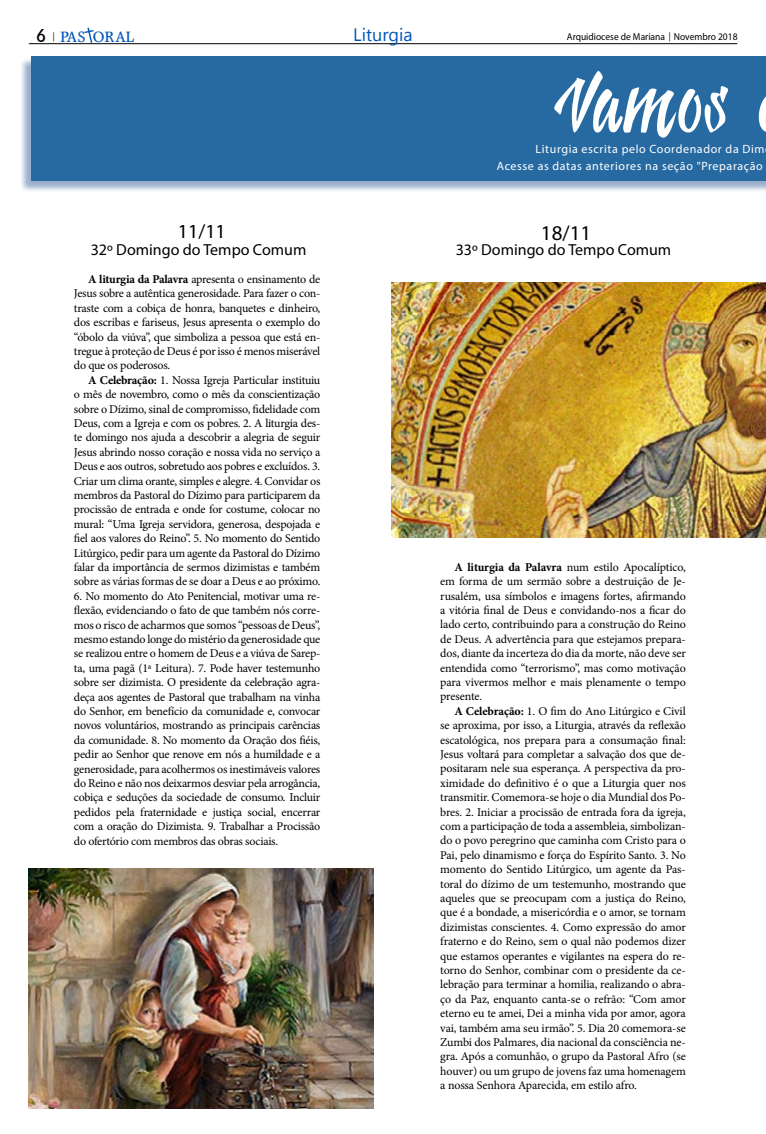
<style>
.page{position:relative;width:766px;height:1134px;background:#fff}
.page>*{position:absolute;margin:0;border:0;box-sizing:border-box;transform-origin:0 0}
.t1{font:88px "Handletter";letter-spacing:.05em;color:#fff}
.t2{font:21px "Myriad Pro";color:#000}
.t3{font:20px "Myriad Pro";color:#000}
.t4{font:18px "Gadugi";color:#0056ba}
.t5{font:17px "Geometric 212 BT";color:#000}
.t6{font:16px "Myriad Pro";color:#000}
.t7{font:15px "Steward Cond";color:#0056ba;scale:1.25 1}
.t8{font:12px/14.4px "Minion Pro";letter-spacing:-.02em;color:#000;text-align:justify}
.t9{font:12px/16.2px "Myriad Pro";letter-spacing:.05em;color:#fff;text-align:right}
.t10{font:10px "Myriad Pro";color:#000;scale:.95 1}
.s1{font-family:"Geometric 212 BT";font-size:17px;color:#fff}
.s2{font-family:"PT Serif";font-size:11px;color:#000}
.s3{font-family:"PT Serif";font-size:11px}
.s4{font-weight:700}
</style>
<div class="page">
<svg style="left:84px;top:28px;width:10px;height:15px"></svg>
<hr style="left:29px;top:43px;width:708px;height:1px;background:#000">
<div style="left:19px;top:58px;width:746px;height:135px;background:#003882;opacity:.48"></div>
<div style="left:31px;top:56px;width:734px;height:124px;background:#276aa2"></div>
<img style="left:391px;top:283px;width:374px;height:254px">
<img style="left:29px;top:868px;width:344px;height:240px">
<h3 class="t5" style="left:37px;top:24px;width:11px">6</h3>
<h3 class="t4" style="left:353px;top:23px;width:61px">Liturgia</h3>
<p class="t7" style="left:37px;top:27px;width:79px"><span class="s1">2</span> <span class="s2">|</span> PAS ORAL</p>
<p class="t10" style="left:566px;top:31px;width:181px">Arquidiocese de Mariana <span class="s3">|</span> Novembro 2018</p>
<h1 class="t1" style="left:554px;top:51px;width:175px">Vamos</h1>
<h3 class="t3" style="left:178px;top:219px;width:49px">11/11</h3>
<h3 class="t6" style="left:91px;top:240px;width:217px">32º Domingo do Tempo Comum</h3>
<p class="t8" style="left:74px;top:272px;width:248px;text-indent:14px"><span class="s4">A liturgia da Palavra</span> apresenta o ensinamento de Jesus sobre a autêntica generosidade. Para fazer o con&shy;traste com a cobiça de honra, banquetes e dinheiro, dos escribas e fariseus, Jesus apresenta o exemplo do “óbolo da viúva”, que simboliza a pessoa que está en&shy;tregue à proteção de Deus é por isso é menos miserável do que os poderosos.</p>
<p class="t8" style="left:74px;top:373px;width:248px;text-indent:14px"><span class="s4">A Celebração:</span> 1. Nossa Igreja Particular instituiu o mês de novembro, como o mês da conscientização sobre o Dízimo, sinal de compromisso, fidelidade com Deus, com a Igreja e com os pobres. 2. A liturgia des&shy;te domingo nos ajuda a descobrir a alegria de seguir Jesus abrindo nosso coração e nossa vida no serviço a Deus e aos outros, sobretudo aos pobres e excluídos. 3.<br>Criar um clima orante, simples e alegre. 4. Convidar os membros da Pastoral do Dízimo para participarem da procissão de entrada e onde for costume, colocar no mural: “Uma Igreja servidora, generosa, despojada e fiel aos valores do Reino”. 5. No momento do Sentido Litúrgico, pedir para um agente da Pastoral do Dízimo falar da importância de sermos dizimistas e também sobre as várias formas de se doar a Deus e ao próximo.</p>
<p class="t8" style="left:74px;top:589px;width:248px">6. No momento do Ato Penitencial, motivar uma re&shy;flexão, evidenciando o fato de que também nós corre&shy;mos o risco de acharmos que somos “pessoas de Deus”, mesmo estando longe do mistério da generosidade que se realizou entre o homem de Deus e a viúva de Sarep&shy;ta, uma pagã (1ª Leitura). 7. Pode haver testemunho sobre ser dizimista. O presidente da celebração agra&shy;deça aos agentes de Pastoral que trabalham na vinha do Senhor, em benefício da comunidade e, convocar novos voluntários, mostrando as principais carências da comunidade. 8. No momento da Oração dos fiéis, pedir ao Senhor que renove em nós a humildade e a generosidade, para acolhermos os inestimáveis valores do Reino e não nos deixarmos desviar pela arrogância, cobiça e seduções da sociedade de consumo. Incluir pedidos pela fraternidade e justiça social, encerrar com a oração do Dizimista. 9. Trabalhar a Procissão do ofertório com membros das obras sociais.</p>
<p class="t9" style="left:496px;top:141px;width:269px">Liturgia escrita pelo Coordenador da Dim<br>Acesse as datas anteriores na seção "Preparação</p>
<h2 class="t2" style="left:541px;top:220px;width:52px">18/11</h2>
<h3 class="t6" style="left:455px;top:240px;width:217px">33º Domingo do Tempo Comum</h3>
<p class="t8" style="left:440px;top:560px;width:247px;text-indent:14px"><span class="s4">A liturgia da Palavra</span> num estilo Apocalíptico, em forma de um sermão sobre a destruição de Je&shy;rusalém, usa símbolos e imagens fortes, afirmando a vitória final de Deus e convidando-nos a ficar do lado certo, contribuindo para a construção do Reino de Deus. A advertência para que estejamos prepara&shy;dos, diante da incerteza do dia da morte, não deve ser entendida como “terrorismo”, mas como motivação para vivermos melhor e mais plenamente o tempo presente.</p>
<p class="t8" style="left:440px;top:704px;width:247px;text-indent:14px"><span class="s4">A Celebração:</span> 1. O fim do Ano Litúrgico e Civil se aproxima, por isso, a Liturgia, através da reflexão escatológica, nos prepara para a consumação final:<br>Jesus voltará para completar a salvação dos que de&shy;positaram nele sua esperança. A perspectiva da pro&shy;ximidade do definitivo é o que a Liturgia quer nos transmitir. Comemora-se hoje o dia Mundial dos Po&shy;bres. 2. Iniciar a procissão de entrada fora da igreja, com a participação de toda a assembleia, simbolizan&shy;do o povo peregrino que caminha com Cristo para o Pai, pelo dinamismo e força do Espírito Santo. 3. No momento do Sentido Litúrgico, um agente da Pas&shy;toral do dízimo de um testemunho, mostrando que aqueles que se preocupam com a justiça do Reino, que é a bondade, a misericórdia e o amor, se tornam dizimistas conscientes. 4. Como expressão do amor fraterno e do Reino, sem o qual não podemos dizer que estamos operantes e vigilantes na espera do re&shy;torno do Senhor, combinar com o presidente da ce&shy;lebração para terminar a homilia, realizando o abra&shy;ço da Paz, enquanto canta-se o refrão: “Com amor eterno eu te amei, Dei a minha vida por amor, agora vai, também ama seu irmão”. 5. Dia 20 comemora-se Zumbi dos Palmares, dia nacional da consciência ne&shy;gra. Após a comunhão, o grupo da Pastoral Afro (se houver) ou um grupo de jovens faz uma homenagem a nossa Senhora Aparecida, em estilo afro.</p>
</div>
